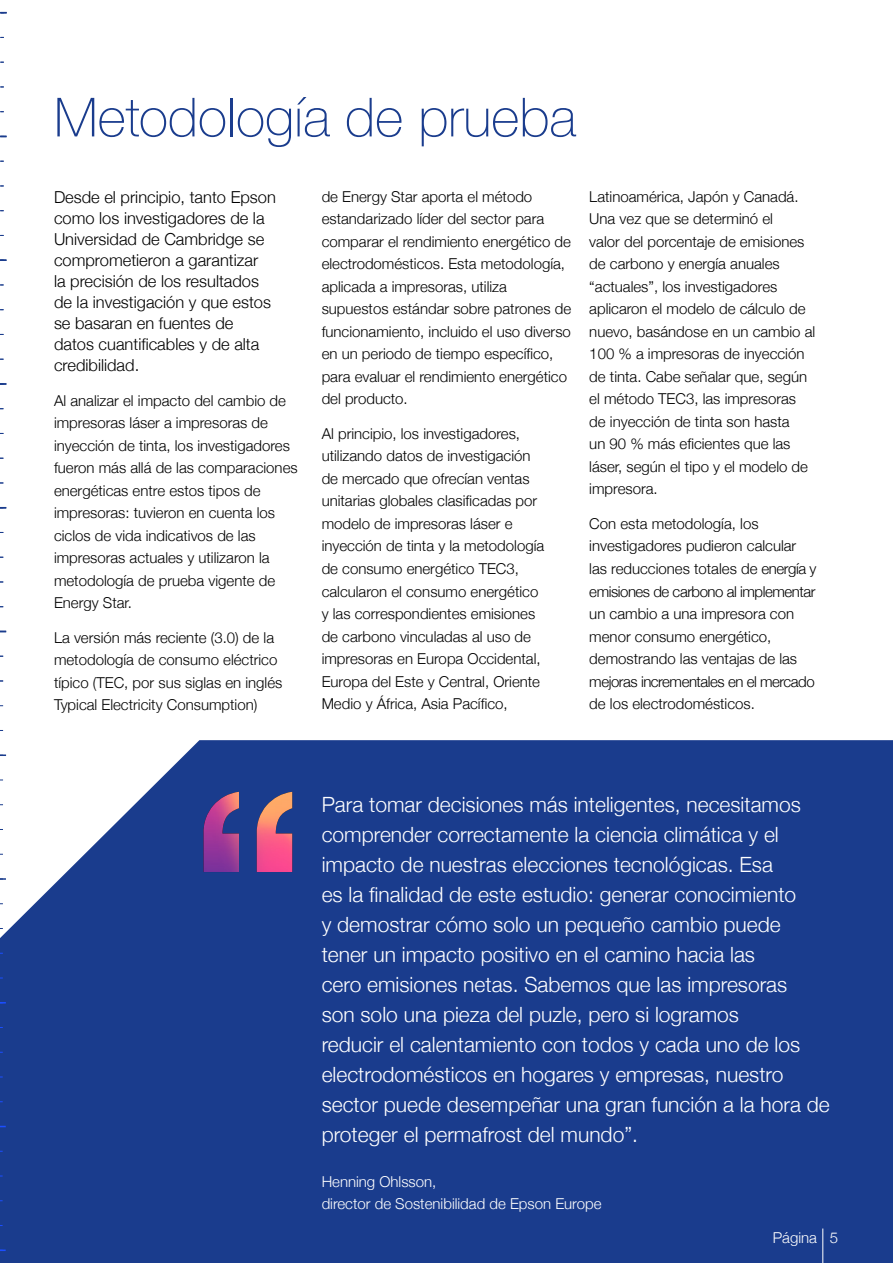
<style>
.page{position:relative;width:893px;height:1263px;background:#fff}
.page>*{position:absolute;margin:0;border:0;box-sizing:border-box;transform-origin:0 0}
.Heading_2{font:100 54px "Helvetica Neue";color:#1a3c8d}
.Sub_Heading_1{font:300 21px/30px "Helvetica Neue";color:#fff}
.Intro_Copy{font:300 16.5px/21px "Helvetica Neue";color:#000}
.Body_Copy{font:300 15px/22.5px "Helvetica Neue";color:#000}
.Body_Copy-2{font:300 15px "Helvetica Neue";color:#fff}
.Sub_Heading_3{font:300 15px "Helvetica Neue";color:#fff}
</style>
<div class="page">
<div style="left:0;top:740px;width:893px;height:523px;background:#1a3c8d"></div>
<img style="left:203px;top:792px;width:89px;height:80px">
<svg style="left:0;top:1249px;width:6px;height:2px"></svg>
<svg style="left:0;top:878px;width:6px;height:2px"></svg>
<svg style="left:0;top:754px;width:6px;height:2px"></svg>
<hr style="left:822px;top:1228px;width:1px;height:35px;background:#fff">
<svg style="left:0;top:383px;width:6px;height:2px"></svg>
<svg style="left:0;top:259px;width:6px;height:2px"></svg>
<p class="Heading_2" style="left:54px;top:76px;width:524px">Metodología de prueba</p>
<p class="Intro_Copy" style="left:54px;top:186px;width:223px">Desde el principio, tanto Epson como los investigadores de la<br>Universidad de Cambridge se comprometieron a garantizar<br>la precisión de los resultados de la investigación y que estos se basaran en fuentes de datos cuantificables y de alta credibilidad.</p>
<p class="Body_Copy" style="left:54px;top:388px;width:245px">Al analizar el impacto del cambio de impresoras láser a impresoras de inyección de tinta, los investigadores fueron más allá de las comparaciones energéticas entre estos tipos de impresoras: tuvieron en cuenta los ciclos de vida indicativos de las impresoras actuales y utilizaron la metodología de prueba vigente de<br>Energy Star.</p>
<p class="Body_Copy" style="left:54px;top:625px;width:230px">La versión más reciente (3.0) de la metodología de consumo eléctrico típico (TEC, por sus siglas en inglés Typical Electricity Consumption)</p>
<p class="Body_Copy" style="left:322px;top:184px;width:251px">de Energy Star aporta el método estandarizado líder del sector para comparar el rendimiento energético de electrodomésticos. Esta metodología, aplicada a impresoras, utiliza supuestos estándar sobre patrones de funcionamiento, incluido el uso diverso en un periodo de tiempo específico, para evaluar el rendimiento energético del producto.</p>
<p class="Body_Copy" style="left:322px;top:421px;width:224px">Al principio, los investigadores, utilizando datos de investigación de mercado que ofrecían ventas unitarias globales clasificadas por modelo de impresoras láser e inyección de tinta y la metodología de consumo energético TEC3, calcularon el consumo energético y las correspondientes emisiones de carbono vinculadas al uso de impresoras en Europa Occidental, Europa del Este y Central, Oriente Medio y África, Asia Pacífico,</p>
<p class="Body_Copy" style="left:589px;top:184px;width:227px">Latinoamérica, Japón y Canadá.<br>Una vez que se determinó el<br>valor del porcentaje de emisiones de carbono y energía anuales “actuales”, los investigadores aplicaron el modelo de cálculo de nuevo, basándose en un cambio al<br>100 % a impresoras de inyección de tinta. Cabe señalar que, según el método TEC3, las impresoras de inyección de tinta son hasta<br>un 90 % más eficientes que las láser, según el tipo y el modelo de impresora.</p>
<p class="Body_Copy" style="left:589px;top:511px;width:229px">Con esta metodología, los investigadores pudieron calcular las reducciones totales de energía y emisiones de carbono al implementar un cambio a una impresora con menor consumo energético, demostrando las ventajas de las mejoras incrementales en el mercado de los electrodomésticos.</p>
<p class="Sub_Heading_1" style="left:322px;top:788px;width:510px">Para tomar decisiones más inteligentes, necesitamos comprender correctamente la ciencia climática y el impacto de nuestras elecciones tecnológicas. Esa<br>es la finalidad de este estudio: generar conocimiento<br>y demostrar cómo solo un pequeño cambio puede tener un impacto positivo en el camino hacia las<br>cero emisiones netas. Sabemos que las impresoras<br>son solo una pieza del puzle, pero si logramos<br>reducir el calentamiento con todos y cada uno de los electrodomésticos en hogares y empresas, nuestro sector puede desempeñar una gran función a la hora de proteger el permafrost del mundo”.</p>
<p class="Sub_Heading_3" style="left:322px;top:1169px;width:116px">Henning Ohlsson,</p>
<p class="Body_Copy-2" style="left:322px;top:1192px;width:281px">director de Sostenibilidad de Epson Europe</p>
<p class="Body_Copy-2" style="left:773px;top:1225px;width:46px">Página</p>
<p class="Body_Copy-2" style="left:830px;top:1225px;width:10px">5</p>
</div>
